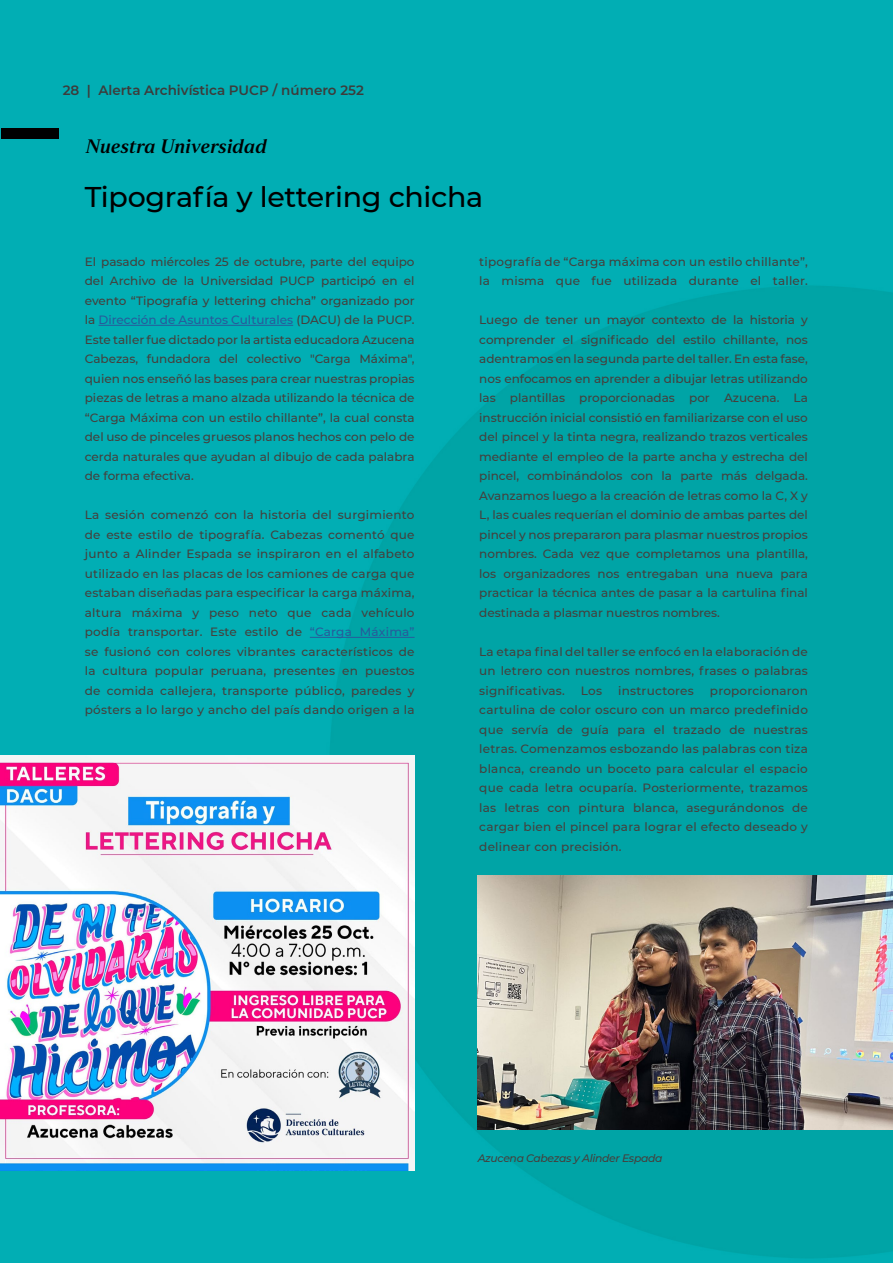
<style>
.page{position:relative;width:893px;height:1263px;background:#fff}
.page>*{position:absolute;margin:0;border:0;box-sizing:border-box;transform-origin:0 0}
.t1{font:500 28.5px "Montserrat";letter-spacing:-.01em;color:#000}
.t2{font:19.5px "Strato Pro Demi Bold It";color:#000}
.t3{font:600 13.5px "Montserrat";color:#3c3c3b}
.t4{font:500 12px/19.5px "Montserrat";letter-spacing:.02em;color:#44403d;text-align:justify}
.t5{font:italic 500 10.8px "Montserrat";letter-spacing:-.03em;color:#44403d}
.s1{color:#275b9b}
</style>
<div class="page">
<img style="left:0;top:0;width:893px;height:1263px">
<div style="left:1px;top:129px;width:57px;height:10px;background:#000"></div>
<img style="left:0;top:756px;width:415px;height:414px">
<img style="left:478px;top:875px;width:415px;height:254px">
<hr style="left:99px;top:325px;width:194px;height:1px;background:#275b9b">
<hr style="left:310px;top:637px;width:105px;height:1px;background:#275b9b">
<p class="t3" style="left:63px;top:81px;width:303px">28 | Alerta Archivística PUCP / número 252</p>
<h2 class="t2" style="left:86px;top:134px;width:183px">Nuestra Universidad</h2>
<h1 class="t1" style="left:85px;top:177px;width:400px">Tipografía y lettering chicha</h1>
<p class="t4" style="left:85px;top:251px;width:331px">El pasado miércoles 25 de octubre, parte del equipo del Archivo de la Universidad PUCP participó en el evento “Tipografía y lettering chicha” organizado por la <span class="s1">Dirección de Asuntos Culturales</span> (DACU) de la PUCP.<br>Este taller fue dictado por la artista educadora Azucena Cabezas, fundadora del colectivo "Carga Máxima", quien nos enseñó las bases para crear nuestras propias piezas de letras a mano alzada utilizando la técnica de “Carga Máxima con un estilo chillante”, la cual consta del uso de pinceles gruesos planos hechos con pelo de cerda naturales que ayudan al dibujo de cada palabra de forma efectiva.</p>
<p class="t4" style="left:85px;top:505px;width:331px">La sesión comenzó con la historia del surgimiento de este estilo de tipografía. Cabezas comentó que junto a Alinder Espada se inspiraron en el alfabeto utilizado en las placas de los camiones de carga que estaban diseñadas para especificar la carga máxima, altura máxima y peso neto que cada vehículo podía transportar. Este estilo de <span class="s1">“Carga Máxima” </span>se fusionó con colores vibrantes característicos de la cultura popular peruana, presentes en puestos de comida callejera, transporte público, paredes y pósters a lo largo y ancho del país dando origen a la</p>
<p class="t4" style="left:479px;top:251px;width:330px">tipografía de “Carga máxima con un estilo chillante”, la misma que fue utilizada durante el taller.</p>
<p class="t4" style="left:479px;top:310px;width:330px">Luego de tener un mayor contexto de la historia y comprender el significado del estilo chillante, nos adentramos en la segunda parte del taller. En esta fase, nos enfocamos en aprender a dibujar letras utilizando las plantillas proporcionadas por Azucena. La instrucción inicial consistió en familiarizarse con el uso del pincel y la tinta negra, realizando trazos verticales mediante el empleo de la parte ancha y estrecha del pincel, combinándolos con la parte más delgada.<br>Avanzamos luego a la creación de letras como la C, X y L, las cuales requerían el dominio de ambas partes del pincel y nos prepararon para plasmar nuestros propios nombres. Cada vez que completamos una plantilla, los organizadores nos entregaban una nueva para practicar la técnica antes de pasar a la cartulina final destinada a plasmar nuestros nombres.</p>
<p class="t4" style="left:479px;top:641px;width:330px">La etapa final del taller se enfocó en la elaboración de un letrero con nuestros nombres, frases o palabras significativas.</p>
<p class="t4" style="left:479px;top:680px;width:330px;text-indent:231px">proporcionaron cartulina de color oscuro con un marco predefinido que servía de guía para el trazado de nuestras letras. Comenzamos esbozando las palabras con tiza blanca, creando un boceto para calcular el espacio que cada letra ocuparía. Posteriormente, trazamos las letras con pintura blanca, asegurándonos de cargar bien el pincel para lograr el efecto deseado y delinear con precisión.</p>
<p class="t4" style="left:581px;top:680px;width:23px">Los</p>
<p class="t4" style="left:618px;top:680px;width:77px">instructores</p>
<p class="t5" style="left:478px;top:1151px;width:186px">Azucena Cabezas y Alinder Espada</p>
</div>
